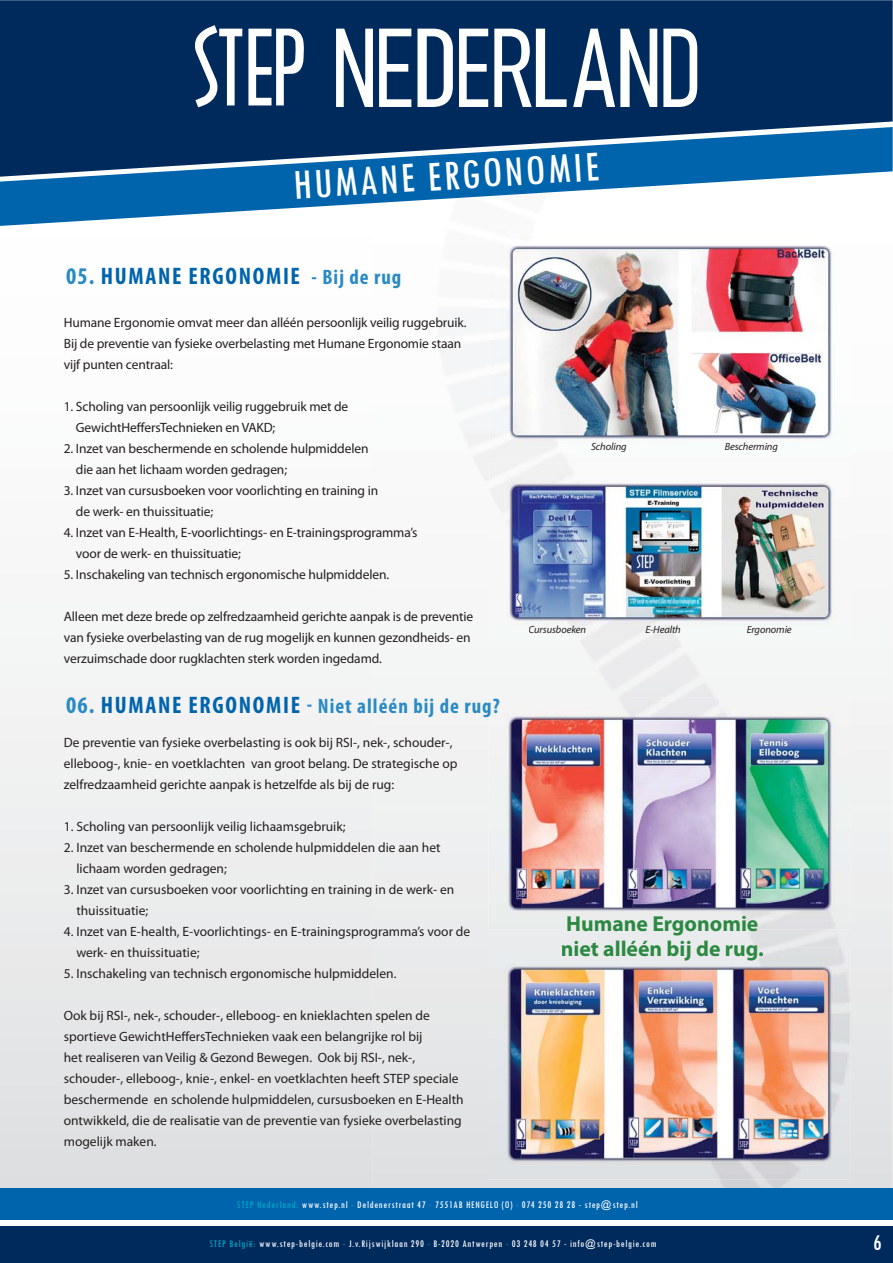
<style>
.page{position:relative;width:893px;height:1263px;background:#fff}
.page>*{position:absolute;margin:0;border:0;box-sizing:border-box;transform-origin:0 0}
.t1{font:condensed 44.25px "Tw Cen";color:#fff}
.t2{font:700 condensed 24px "Myriad Pro";letter-spacing:.07em;color:#0064ad}
.t3{font:condensed 23.55px "Tw Cen";color:#fff}
.t4{font:700 21.6px/24.8px "Myriad Pro";color:#2c8942}
.t5{font:700 condensed 21px "Myriad Pro";letter-spacing:.05em;color:#298ac4}
.t6{font:13.5px/21px "Myriad Pro";color:#231f20}
.t7{font:condensed 10.5px "Tw Cen";letter-spacing:.075em;color:#fff}
.t8{font:italic 10.5px "Myriad Pro";letter-spacing:-.01em;color:#231f20}
.t9{font:italic 10.5px "Myriad Pro";letter-spacing:-.01em;color:#221f20}
.s1{color:#298ac4}
.s2{font-size:21px;color:#298ac4}
.s3{font-size:24px}
.s4{font-size:24px;color:#0064ad}
.s5{color:#221e1f}
.s6{color:#211d1f}
.s7{color:#231f20}
.s8{color:#00a9cb}
</style>
<div class="page">
<svg style="left:0;top:635px;width:373px;height:553px"></svg>
<svg style="left:319px;top:698px;width:54px;height:19px"></svg>
<div style="left:373px;top:698px;width:116px;height:19px;background:#f3f3f3"></div>
<div style="left:0;top:1226px;width:893px;height:37px;background:#002a5c"></div>
<div style="left:0;top:1188px;width:893px;height:32px;background:#0064ad"></div>
<svg style="left:0;top:177px;width:800px;height:49px"></svg>
<svg style="left:0;top:0;width:893px;height:177px;background:#0a3c70"></svg>
<svg style="left:192px;top:25px;width:112px;height:82px"></svg>
<svg style="left:336px;top:29px;width:361px;height:78px"></svg>
<img style="left:489px;top:226px;width:361px;height:232px">
<img style="left:591px;top:442px;width:35px;height:10px">
<img style="left:725px;top:442px;width:53px;height:10px">
<img style="left:489px;top:464px;width:361px;height:176px">
<img style="left:529px;top:626px;width:57px;height:8px">
<img style="left:646px;top:626px;width:34px;height:8px">
<img style="left:747px;top:626px;width:44px;height:10px">
<img style="left:489px;top:697px;width:361px;height:233px">
<img style="left:488px;top:947px;width:362px;height:233px">
<h1 class="t1" style="left:292px;top:161px;width:308px;rotate:-3deg">HUMANE ERGONOMIE</h1>
<h2 class="t2" style="left:66px;top:266px;width:337px"><span class="s1">05.</span> HUMANE ERGONOMIE <span class="s2">- Bij de rug</span></h2>
<p class="t6" style="left:64px;top:313px;width:404px">Humane Ergonomie omvat meer dan alléén persoonlijk veilig ruggebruik.<br>Bij de preventie van fysieke overbelasting met Humane Ergonomie staan vijf punten centraal:</p>
<p class="t6" style="left:76px;top:397px;width:274px;text-indent:-12px">1. Scholing van persoonlijk veilig ruggebruik met de<br>GewichtHeffersTechnieken en VAKD;</p>
<p class="t6" style="left:76px;top:439px;width:294px;text-indent:-12px">2. Inzet van beschermende en scholende hulpmiddelen die aan het lichaam worden gedragen;</p>
<p class="t6" style="left:76px;top:481px;width:304px;text-indent:-12px">3. Inzet van cursusboeken voor voorlichting en training in de werk- en thuissituatie;</p>
<p class="t6" style="left:76px;top:523px;width:343px;text-indent:-12px">4. Inzet van E-Health, E-voorlichtings- en E-trainingsprogramma’s voor de werk- en thuissituatie;</p>
<p class="t6" style="left:64px;top:565px;width:327px">5. Inschakeling van technisch ergonomische hulpmiddelen.</p>
<p class="t6" style="left:64px;top:607px;width:411px">Alleen met deze brede op zelfredzaamheid gerichte aanpak is de preventie van fysieke overbelasting van de rug mogelijk en kunnen gezondheids- en verzuimschade door rugklachten sterk worden ingedamd.</p>
<h3 class="t5" style="left:66px;top:698px;width:435px"><span class="s3">06.</span> <span class="s4">HUMANE ERGONOMIE</span> - Niet alléén bij de rug?</h3>
<p class="t6" style="left:64px;top:733px;width:395px">De preventie van fysieke overbelasting is ook bij RSI-, nek-, schouder-, elleboog-, knie- en voetklachten van groot belang. De strategische op zelfredzaamheid gerichte aanpak is hetzelfde als bij de rug:</p>
<p class="t6" style="left:64px;top:817px;width:283px">1. Scholing van persoonlijk veilig lichaamsgebruik;</p>
<p class="t6" style="left:76px;top:838px;width:366px;text-indent:-13px">2. Inzet van beschermende en scholende hulpmiddelen die aan het lichaam worden gedragen;</p>
<p class="t6" style="left:76px;top:880px;width:380px;text-indent:-13px">3. Inzet van cursusboeken voor voorlichting en training in de werk- en thuissituatie;</p>
<p class="t6" style="left:76px;top:922px;width:395px;text-indent:-13px">4. Inzet van E-health, E-voorlichtings- en E-trainingsprogramma’s voor de werk- en thuissituatie;</p>
<p class="t6" style="left:64px;top:964px;width:334px">5. Inschakeling van technisch ergonomische hulpmiddelen.</p>
<p class="t6" style="left:64px;top:1006px;width:401px">Ook bij RSI-, nek-, schouder-, elleboog- en knieklachten spelen de sportieve GewichtHeffersTechnieken vaak een belangrijke rol bij<br>het realiseren van Veilig &amp; Gezond Bewegen. Ook bij RSI-, nek-, schouder-, elleboog-, knie-, enkel- en voetklachten heeft STEP speciale beschermende en scholende hulpmiddelen, cursusboeken en E-Health ontwikkeld, die de realisatie van de preventie van fysieke overbelasting mogelijk maken.</p>
<p class="t8" style="left:591px;top:442px;width:37px">Scholing</p>
<p class="t8" style="left:725px;top:442px;width:55px">Bescherming</p>
<p class="t8" style="left:528px;top:626px;width:59px">Cursusboe<span class="s5">ken</span></p>
<p class="t9" style="left:645px;top:626px;width:37px">E-H<span class="s6">eal</span><span class="s7">th</span></p>
<p class="t8" style="left:747px;top:626px;width:47px">Ergonomie</p>
<h3 class="t4" style="left:561px;top:913px;width:204px">Humane Ergonomie niet alléén bij de rug.</h3>
<p class="t7" style="left:237px;top:1199px;width:402px"><span class="s8">STEP Nederland:</span> www.step.nl <span class="s8">-</span> Deldenerstraat 47 <span class="s8">-</span> 7551AB HENGELO (O) <span class="s8">-</span> 074 250 28 28 - step@step.nl</p>
<p class="t7" style="left:210px;top:1238px;width:448px"><span class="s8">STEP België:</span> www.step-belgie.com <span class="s8">-</span> J.v.Rijswijklaan 290 <span class="s8">-</span> B-2020 Antwerpen <span class="s8">-</span> 03 248 04 57 - info@step-belgie.com</p>
<h3 class="t3" style="left:873px;top:1231px;width:10px">6</h3>
</div>
